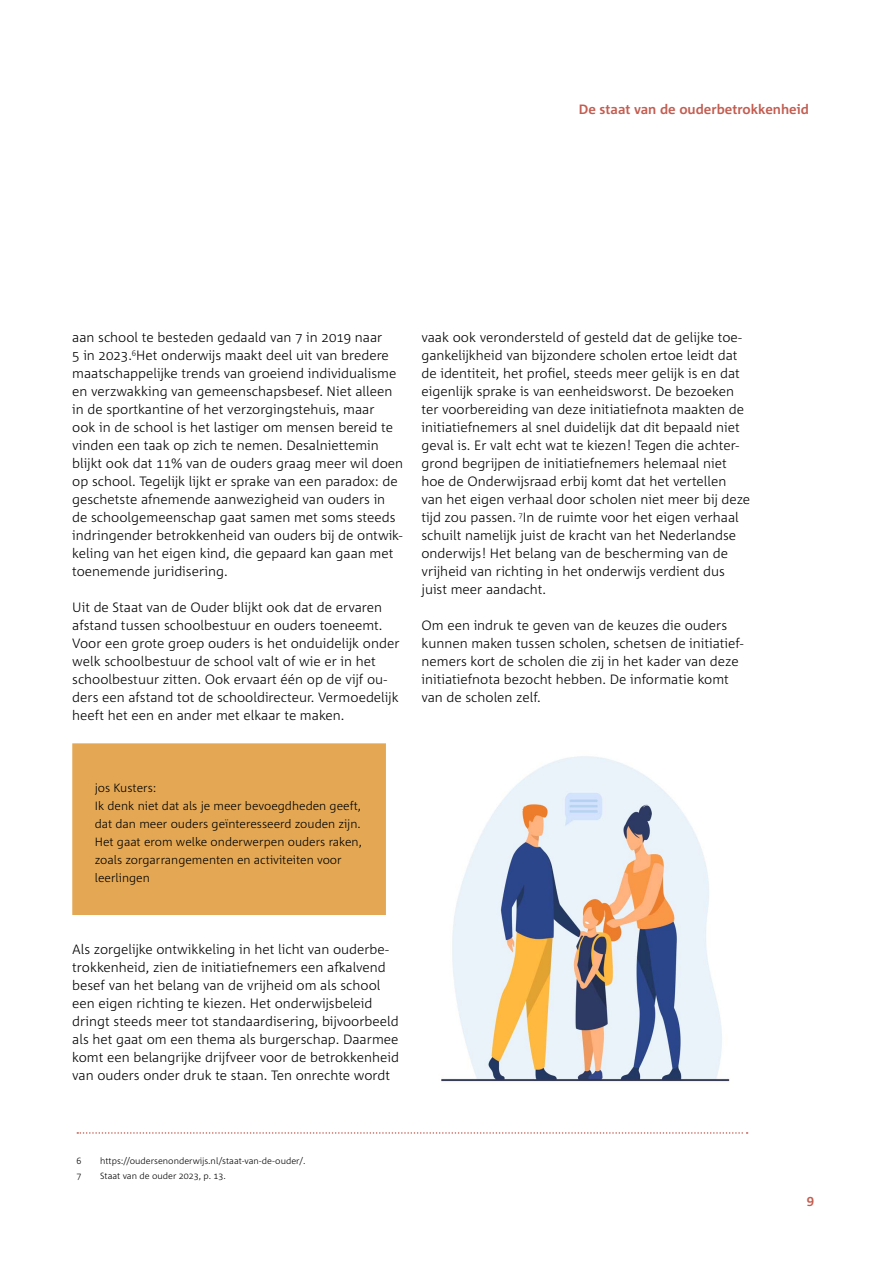
<style>
.page{position:relative;width:893px;height:1263px;background:#fff}
.page>*{position:absolute;margin:0;border:0;box-sizing:border-box;transform-origin:0 0}
.t1{font:300 13.5px/18px "Corpid C1 s";color:#000}
.t2{font:700 13.5px "Corpid C1 s";color:#c35d51}
.t3{font:300 12px/18px "Corpid C1 s";color:#000}
.t4{font:300 9px "Corpid C1 s";color:#000}
</style>
<div class="page">
<div style="left:84px;top:754px;width:291px;height:150px;background:#e4a854"></div>
<div style="left:72px;top:743px;width:314px;height:172px;border:22px solid #e4a854"></div>
<img style="left:441px;top:756px;width:289px;height:326px">
<svg style="left:77px;top:1132px;width:671px;height:2px"></svg>
<p class="t2" style="left:579px;top:100px;width:232px">De staat van de ouderbetrokkenheid</p>
<p class="t1" style="left:72px;top:328px;width:332px">aan school te besteden gedaald van 7 in 2019 naar<br>5 in 2023.<sup>6</sup>Het onderwijs maakt deel uit van bredere maatschappelijke trends van groeiend individualisme en verzwakking van gemeenschapsbesef. Niet alleen in de sportkantine of het verzorgingstehuis, maar<br>ook in de school is het lastiger om mensen bereid te vinden een taak op zich te nemen. Desalniettemin blijkt ook dat 11% van de ouders graag meer wil doen op school. Tegelijk lijkt er sprake van een paradox: de geschetste afnemende aanwezigheid van ouders in de schoolgemeenschap gaat samen met soms steeds indringender betrokkenheid van ouders bij de ontwik&shy;keling van het eigen kind, die gepaard kan gaan met toenemende juridisering.</p>
<p class="t1" style="left:72px;top:598px;width:329px">Uit de Staat van de Ouder blijkt ook dat de ervaren afstand tussen schoolbestuur en ouders toeneemt.<br>Voor een grote groep ouders is het onduidelijk onder welk schoolbestuur de school valt of wie er in het schoolbestuur zitten. Ook ervaart één op de vijf ou&shy;ders een afstand tot de schooldirecteur. Vermoedelijk heeft het een en ander met elkaar te maken.</p>
<p class="t1" style="left:421px;top:328px;width:330px">vaak ook verondersteld of gesteld dat de gelijke toe&shy;gankelijkheid van bijzondere scholen ertoe leidt dat de identiteit, het profiel, steeds meer gelijk is en dat eigenlijk sprake is van eenheidsworst. De bezoeken ter voorbereiding van deze initiatiefnota maakten de initiatiefnemers al snel duidelijk dat dit bepaald niet geval is. Er valt echt wat te kiezen! Tegen die achter&shy;grond begrijpen de initiatiefnemers helemaal niet hoe de Onderwijsraad erbij komt dat het vertellen van het eigen verhaal door scholen niet meer bij deze tijd zou passen. <sup>7</sup>In de ruimte voor het eigen verhaal schuilt namelijk juist de kracht van het Nederlandse onderwijs! Het belang van de bescherming van de vrijheid van richting in het onderwijs verdient dus juist meer aandacht.</p>
<p class="t1" style="left:421px;top:616px;width:324px">Om een indruk te geven van de keuzes die ouders kunnen maken tussen scholen, schetsen de initiatief&shy;nemers kort de scholen die zij in het kader van deze initiatiefnota bezocht hebben. De informatie komt van de scholen zelf.</p>
<p class="t3" style="left:95px;top:778px;width:269px">jos Kusters:<br>Ik denk niet dat als je meer bevoegdheden geeft, dat dan meer ouders geïnteresseerd zouden zijn.<br>Het gaat erom welke onderwerpen ouders raken, zoals zorgarrangementen en activiteiten voor leerlingen</p>
<p class="t1" style="left:72px;top:940px;width:328px">Als zorgelijke ontwikkeling in het licht van ouderbe&shy;trokkenheid, zien de initiatiefnemers een afkalvend besef van het belang van de vrijheid om als school een eigen richting te kiezen. Het onderwijsbeleid dringt steeds meer tot standaardisering, bijvoorbeeld als het gaat om een thema als burgerschap. Daarmee komt een belangrijke drijfveer voor de betrokkenheid van ouders onder druk te staan. Ten onrechte wordt</p>
<p class="t4" style="left:77px;top:1155px;width:6px">6</p>
<p class="t4" style="left:100px;top:1155px;width:207px">https://oudersenonderwijs.nl/staat-van-de-ouder/.</p>
<p class="t4" style="left:77px;top:1170px;width:6px">7</p>
<p class="t4" style="left:100px;top:1170px;width:127px">Staat van de ouder 2023, p. 13.</p>
<p class="t2" style="left:807px;top:1193px;width:9px">9</p>
</div>
